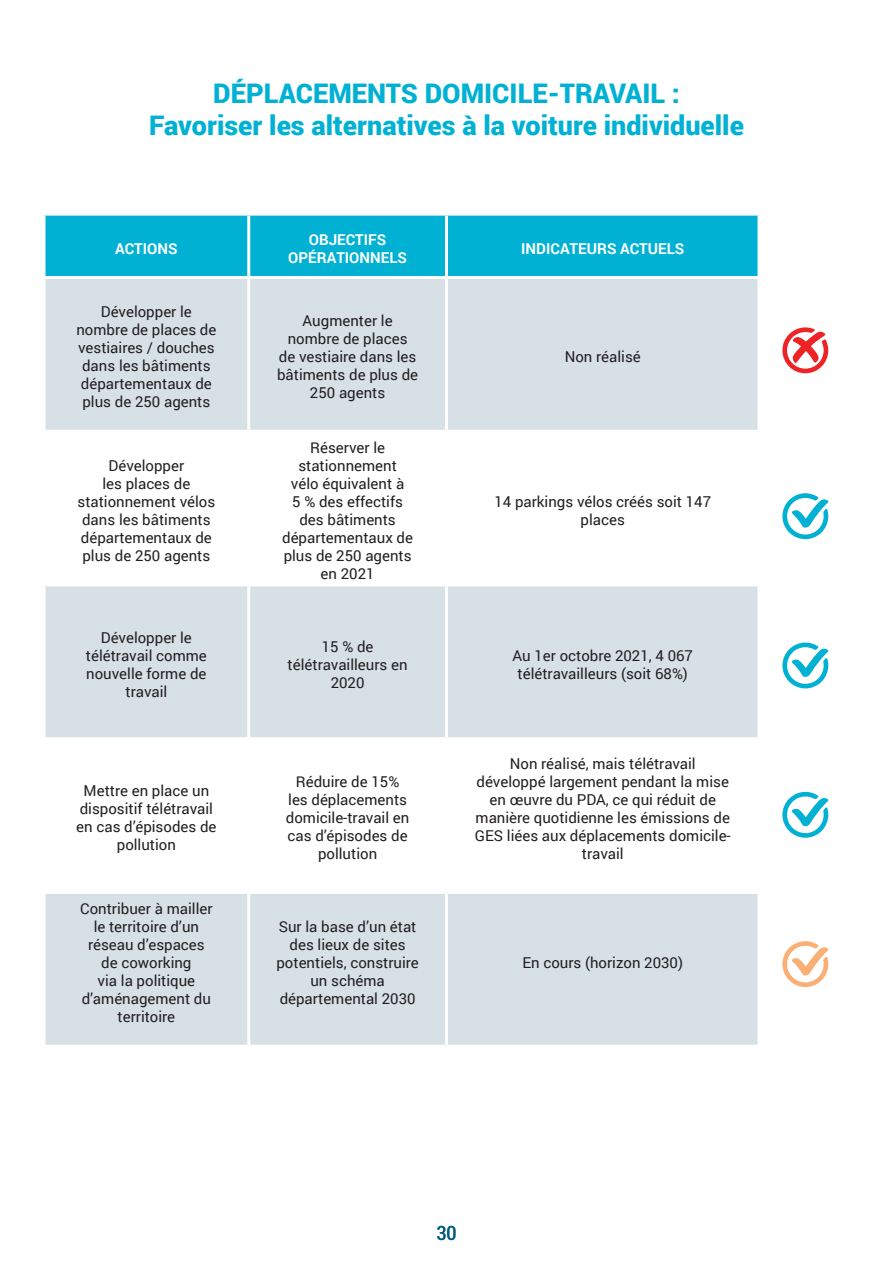
<style>
.page{position:relative;width:893px;height:1263px;background:#fff}
.page>*{position:absolute;margin:0;border:0;box-sizing:border-box;transform-origin:0 0}
.t1{font:900 27px "Roboto";color:#00b1d3}
.t2{font:condensed 19.5px "Roboto";color:#005b7f}
.t3{font:15px/18px "Roboto";color:#231f20;text-align:center}
.t4{font:700 15px/18px "Roboto";color:#fff;text-align:center}
</style>
<div class="page">
<div style="left:46px;top:216px;width:711px;height:60px;background:#00b1d3"></div>
<svg style="left:46px;top:279px;width:711px;height:766px;fill:#d6e0e5"></svg>
<hr style="left:247px;top:740px;width:3px;height:151px;background:#fff">
<hr style="left:445px;top:740px;width:3px;height:151px;background:#fff">
<hr style="left:247px;top:433px;width:3px;height:150px;background:#fff">
<hr style="left:445px;top:433px;width:3px;height:150px;background:#fff">
<hr style="left:43px;top:430px;width:206px;height:3px;background:#fff">
<hr style="left:247px;top:279px;width:3px;height:151px;background:#fff">
<hr style="left:249px;top:430px;width:197px;height:3px;background:#fff">
<hr style="left:445px;top:279px;width:3px;height:151px;background:#fff">
<hr style="left:446px;top:430px;width:314px;height:3px;background:#fff">
<hr style="left:43px;top:583px;width:206px;height:3px;background:#fff">
<hr style="left:43px;top:737px;width:206px;height:3px;background:#fff">
<hr style="left:249px;top:583px;width:197px;height:3px;background:#fff">
<hr style="left:247px;top:586px;width:3px;height:151px;background:#fff">
<hr style="left:249px;top:737px;width:197px;height:3px;background:#fff">
<hr style="left:446px;top:583px;width:314px;height:3px;background:#fff">
<hr style="left:445px;top:586px;width:3px;height:151px;background:#fff">
<hr style="left:446px;top:737px;width:314px;height:3px;background:#fff">
<hr style="left:43px;top:891px;width:206px;height:3px;background:#fff">
<hr style="left:249px;top:891px;width:197px;height:3px;background:#fff">
<hr style="left:247px;top:894px;width:3px;height:151px;background:#fff">
<hr style="left:446px;top:891px;width:314px;height:3px;background:#fff">
<hr style="left:445px;top:894px;width:3px;height:151px;background:#fff">
<hr style="left:247px;top:216px;width:3px;height:60px;background:#fff">
<hr style="left:445px;top:216px;width:3px;height:60px;background:#fff">
<svg style="left:782px;top:493px;width:46px;height:46px"></svg>
<svg style="left:782px;top:643px;width:46px;height:45px"></svg>
<svg style="left:782px;top:792px;width:46px;height:46px"></svg>
<svg style="left:782px;top:941px;width:46px;height:46px"></svg>
<svg style="left:782px;top:327px;width:46px;height:46px"></svg>
<p class="t1" style="left:213px;top:74px;width:468px">DÉPLACEMENTS DOMICILE-TRAVAIL :</p>
<p class="t1" style="left:149px;top:106px;width:596px">Favoriser les alternatives à la voiture individuelle</p>
<p class="t4" style="left:115px;top:239px;width:64px">ACTIONS</p>
<p class="t4" style="left:288px;top:230px;width:120px">OBJECTIFS<br>OPÉRATIONNELS</p>
<p class="t4" style="left:521px;top:239px;width:165px">INDICATEURS ACTUELS</p>
<p class="t3" style="left:76px;top:302px;width:142px">Développer le nombre de places de vestiaires / douches dans les bâtiments départementaux de plus de 250 agents</p>
<p class="t3" style="left:277px;top:311px;width:143px">Augmenter le nombre de places<br>de vestiaire dans les bâtiments de plus de<br>250 agents</p>
<p class="t3" style="left:77px;top:456px;width:139px">Développer<br>les places de stationnement vélos dans les bâtiments départementaux de plus de 250 agents</p>
<p class="t3" style="left:282px;top:438px;width:132px">Réserver le stationnement<br>vélo équivalent à<br>5 % des effectifs des bâtiments départementaux de plus de 250 agents en 2021</p>
<p class="t3" style="left:565px;top:347px;width:78px">Non réalisé</p>
<p class="t3" style="left:494px;top:492px;width:218px">14 parkings vélos créés soit 147 places</p>
<p class="t3" style="left:86px;top:628px;width:122px">Développer le télétravail comme nouvelle forme de travail</p>
<p class="t3" style="left:288px;top:637px;width:121px">15 % de télétravailleurs en<br>2020</p>
<p class="t3" style="left:512px;top:646px;width:182px">Au 1er octobre 2021, 4 067 télétravailleurs (soit 68%)</p>
<p class="t3" style="left:76px;top:781px;width:142px">Mettre en place un dispositif télétravail en cas d’épisodes de pollution</p>
<p class="t3" style="left:286px;top:772px;width:125px">Réduire de 15% les déplacements domicile-travail en cas d’épisodes de pollution</p>
<p class="t3" style="left:80px;top:899px;width:134px">Contribuer à mailler le territoire d’un réseau d’espaces de coworking<br>via la politique d’aménagement du territoire</p>
<p class="t3" style="left:276px;top:917px;width:144px">Sur la base d’un état des lieux de sites potentiels, construire un schéma départemental 2030</p>
<p class="t3" style="left:475px;top:754px;width:257px">Non réalisé, mais télétravail développé largement pendant la mise en œuvre du PDA, ce qui réduit de manière quotidienne les émissions de<br>GES liées aux déplacements domicile&shy;travail</p>
<p class="t3" style="left:522px;top:953px;width:162px">En cours (horizon 2030)</p>
<h2 class="t2" style="left:436px;top:1219px;width:22px">30</h2>
</div>
